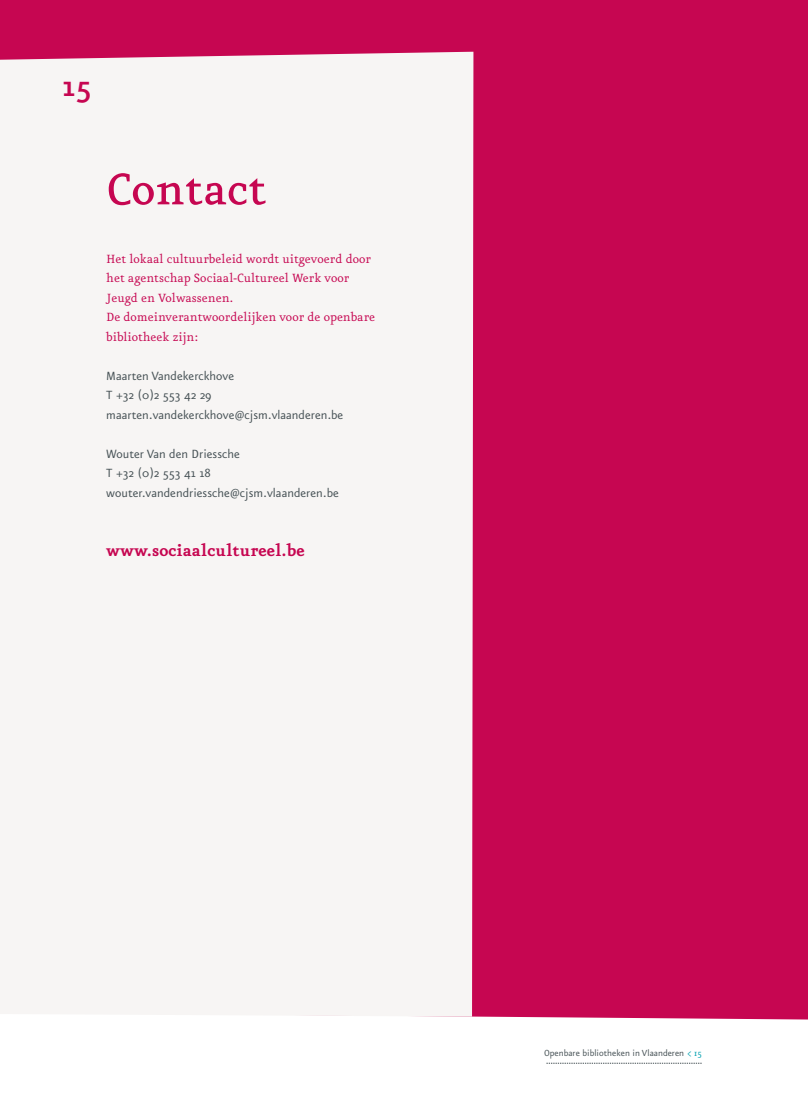
<style>
.page{position:relative;width:808px;height:1106px;background:#fff}
.page>*{position:absolute;margin:0;border:0;box-sizing:border-box;transform-origin:0 0}
.t1{font:500 52.5px "Eureka";color:#c60651}
.t2{font:500 36px "Eureka Sans";color:#c60651}
.t3{font:700 19.5px "Eureka";color:#c60651}
.t4{font:14.25px/19.5px "Eureka";color:#c60651}
.t5{font:14.25px "Eureka Sans";color:#485357}
.t6{font:10.5px "Eureka Sans";color:#485357}
.s1{font-family:"Eureka";color:#00a0af}
</style>
<div class="page">
<div style="left:0;top:0;width:808px;height:1019px;background:#c60651"></div>
<div style="left:0;top:52px;width:473px;height:964px;background:#f7f5f4"></div>
<svg style="left:546px;top:1063px;width:156px;height:1px"></svg>
<h2 class="t2" style="left:62px;top:68px;width:31px">15</h2>
<p class="t1" style="left:106px;top:165px;width:162px">Contact</p>
<p class="t4" style="left:106px;top:250px;width:266px">Het lokaal cultuurbeleid wordt uitgevoerd door het agentschap Sociaal-Cultureel Werk voor<br>Jeugd en Volwassenen.</p>
<p class="t4" style="left:106px;top:308px;width:270px">De domeinverantwoordelijken voor de openbare bibliotheek zijn:</p>
<p class="t5" style="left:106px;top:369px;width:129px">Maarten Vandekerckhove</p>
<p class="t5" style="left:106px;top:388px;width:107px">T +32 (0)2 553 42 29</p>
<p class="t5" style="left:106px;top:408px;width:239px">maarten.vandekerckhove@cjsm.vlaanderen.be</p>
<p class="t5" style="left:106px;top:447px;width:135px">Wouter Van den Driessche</p>
<p class="t5" style="left:106px;top:466px;width:106px">T +32 (0)2 553 41 18</p>
<p class="t5" style="left:106px;top:486px;width:234px">wouter.vandendriessche@cjsm.vlaanderen.be</p>
<p class="t3" style="left:106px;top:541px;width:200px">www.sociaalcultureel.be</p>
<p class="t6" style="left:544px;top:1048px;width:159px">Openbare bibliotheken in Vlaanderen <span class="s1">&lt; 15</span></p>
</div>
